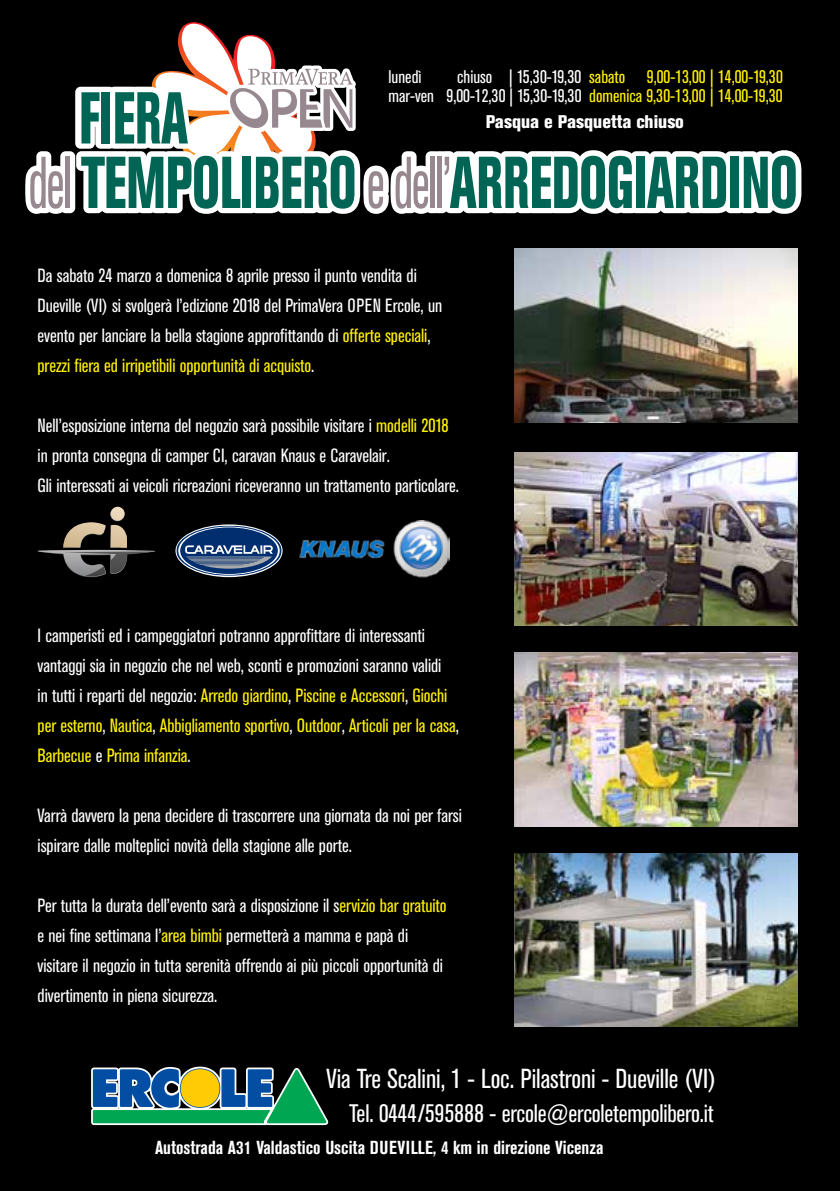
<style>
.page{position:relative;width:840px;height:1191px;background:#fff}
.page>*{position:absolute;margin:0;border:0;box-sizing:border-box;transform-origin:0 0}
.t1{font:condensed 27.2px "Akzidenz Grotesk BE";letter-spacing:-.005em;color:#fff}
.t2{font:condensed 25.2px "Akzidenz Grotesk BE";letter-spacing:-.01em;color:#fff}
.t3{font:condensed 19px/30px "Akzidenz Grotesk BE";letter-spacing:-.005em;color:#fff}
.t4{font:700 condensed 18.6px "Akzidenz Grotesk BE";color:#fff}
.t5{font:condensed 18.2px/19px "Akzidenz Grotesk BE";color:#fff200;text-align:right}
.t6{font:800 condensed 18.2px "Akzidenz Grotesk BE";color:#fff}
.t7{font:condensed 18.2px "Akzidenz Grotesk BE";color:#fff}
.s1{color:#fff}
.s2{color:#fff200}
</style>
<div class="page">
<div style="left:0;top:0;width:839px;height:1191px;background:#000"></div>
<svg style="left:91px;top:1066px;width:237px;height:59px;background:#448574"></svg>
<svg style="left:176px;top:525px;width:105px;height:51px"></svg>
<div style="left:110px;top:507px;width:14px;height:14px;background:#c1b29d;border-radius:50%"></div>
<div style="left:111px;top:507px;width:14px;height:14px;background:#efdcc2;border-radius:7px"></div>
<svg style="left:38px;top:509px;width:117px;height:68px"></svg>
<img style="left:300px;top:520px;width:149px;height:57px">
<svg style="left:25px;top:22px;width:776px;height:192px"></svg>
<img style="left:514px;top:249px;width:282px;height:173px">
<img style="left:514px;top:452px;width:282px;height:173px">
<img style="left:514px;top:652px;width:282px;height:174px">
<img style="left:514px;top:853px;width:282px;height:173px">
<p class="t5" style="left:388px;top:68px;width:395px"><span class="s1">chiuso | 15,30-19,30</span> sabato 9,00-13,00 | 14,00-19,30<br><span class="s1">mar-ven 9,00-12,30 | 15,30-19,30</span> domenica 9,30-13,00 | 14,00-19,30</p>
<p class="t6" style="left:485px;top:112px;width:200px">Pasqua e Pasquetta chiuso</p>
<p class="t7" style="left:388px;top:67px;width:34px">lunedì</p>
<p class="t3" style="left:38px;top:261px;width:406px">Da sabato 24 marzo a domenica 8 aprile presso il punto vendita di Dueville (VI) si svolgerà l’edizione 2018 del PrimaVera OPEN Ercole, un evento per lanciare la bella stagione approfittando di <span class="s2">offerte speciali</span>, <span class="s2">prezzi fiera ed irripetibili opportunità di acquisto</span>.</p>
<p class="t3" style="left:38px;top:411px;width:422px">Nell’esposizione interna del negozio sarà possibile visitare i <span class="s2">modelli 2018 </span>in pronta consegna di camper CI, caravan Knaus e Caravelair.<br>Gli interessati ai veicoli ricreazioni riceveranno un trattamento particolare.</p>
<p class="t3" style="left:38px;top:621px;width:422px">I camperisti ed i campeggiatori potranno approfittare di interessanti vantaggi sia in negozio che nel web, sconti e promozioni saranno validi<br>in tutti i reparti del negozio: <span class="s2">Arredo giardino</span>, <span class="s2">Piscine e Accessori</span>, <span class="s2">Giochi per esterno</span>, <span class="s2">Nautica</span>, <span class="s2">Abbigliamento sportivo</span>, <span class="s2">Outdoor</span>, <span class="s2">Articoli per la casa</span>, <span class="s2">Barbecue</span> e <span class="s2">Prima infanzia</span>.</p>
<p class="t3" style="left:38px;top:801px;width:425px">Varrà davvero la pena decidere di trascorrere una giornata da noi per farsi ispirare dalle molteplici novità della stagione alle porte.</p>
<p class="t3" style="left:38px;top:891px;width:410px">Per tutta la durata dell’evento sarà a disposizione il s<span class="s2">ervizio bar gratuito </span>e nei fine settimana l’<span class="s2">area bimbi</span> permetterà a mamma e papà di visitare il negozio in tutta serenità offrendo ai più piccoli opportunità di divertimento in piena sicurezza.</p>
<h1 class="t1" style="left:326px;top:1063px;width:391px">Via Tre Scalini, 1 - Loc. Pilastroni - Dueville (VI)</h1>
<h2 class="t2" style="left:349px;top:1099px;width:365px">Tel. 0444/595888 - ercole@ercoletempolibero.it</h2>
<p class="t4" style="left:155px;top:1137px;width:449px">Autostrada A31 Valdastico Uscita DUEVILLE, 4 km in direzione Vicenza</p>
</div>
